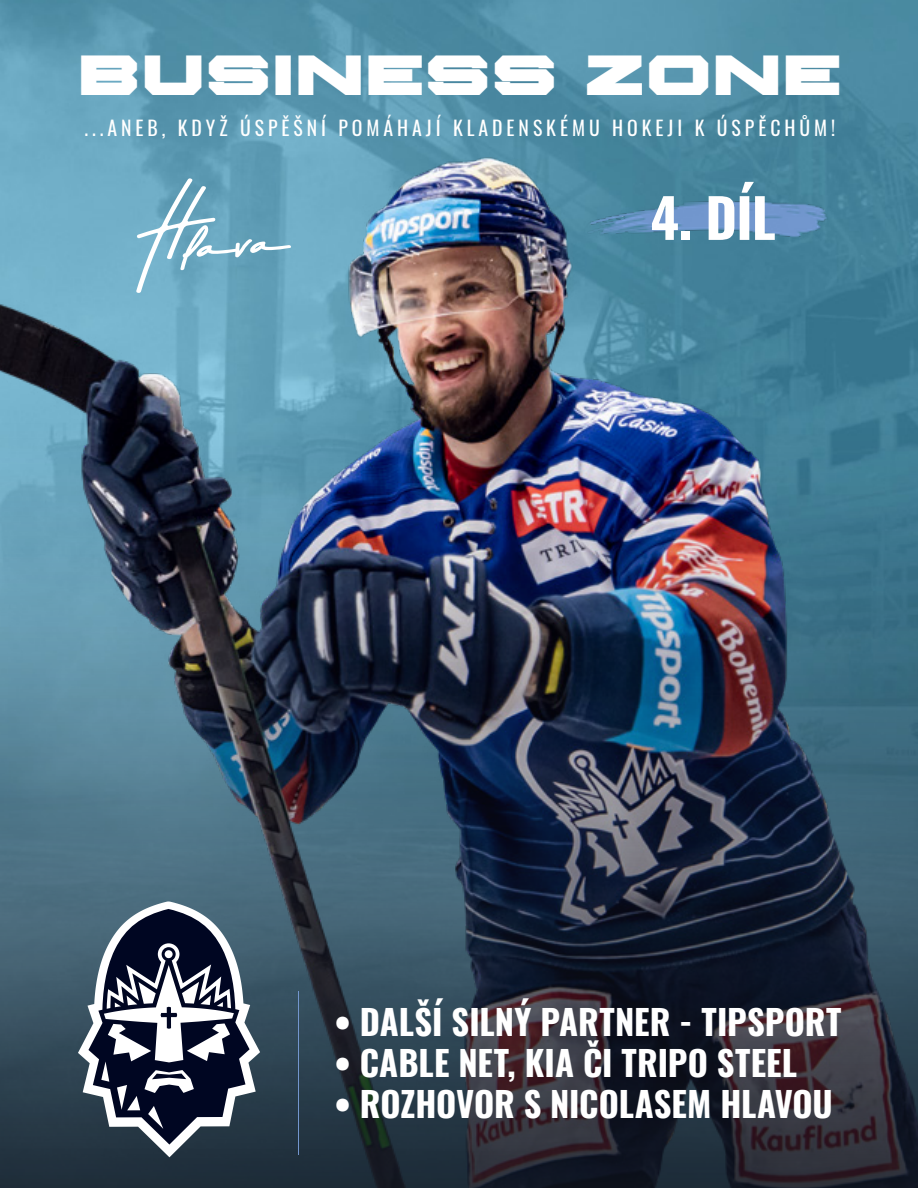
<style>
.page{position:relative;width:918px;height:1188px;background:#fff}
.page>*{position:absolute;margin:0;border:0;box-sizing:border-box;transform-origin:0 0}
.t1{font:108px "Asem Kandis";color:#fff}
.t2{font:700 54px "Oswald";color:#fff}
.t3{font:900 expanded 49.35px "Winner Sans";color:#fff}
.t4{font:700 34.5px "Oswald";color:#fff}
.t5{font:19.8px "Oswald";letter-spacing:.2em;color:#fff}
</style>
<div class="page">
<img style="left:0;top:0;width:918px;height:62px">
<img style="left:0;top:62px;width:918px;height:1126px">
<img style="left:548px;top:122px;width:309px;height:192px">
<svg style="left:78px;top:902px;width:182px;height:255px;background:#465c69"></svg>
<svg style="left:88px;top:909px;width:162px;height:236px"></svg>
<hr style="left:298px;top:992px;width:1px;height:163px;background:#7396ce">
<h3 class="t3" style="left:78px;top:32px;width:766px">BUSINESS ZONE</h3>
<p class="t5" style="left:84px;top:111px;width:752px">...ANEB, KDYŽ ÚSPĚŠNÍ POMÁHAJÍ KLADENSKÉMU HOKEJI K ÚSPĚCHŮM!</p>
<h1 class="t1" style="left:144px;top:180px;width:141px;rotate:-4deg">Hlava</h1>
<h2 class="t2" style="left:651px;top:190px;width:127px">4. DÍL</h2>
<p class="t4" style="left:334px;top:1004px;width:508px">• DALŠÍ SILNÝ PARTNER - TIPSPORT</p>
<p class="t4" style="left:334px;top:1045px;width:464px">• CABLE NET, KIA ČI TRIPO STEEL</p>
<p class="t4" style="left:334px;top:1086px;width:500px">• ROZHOVOR S NICOLASEM HLAVOU</p>
</div>
